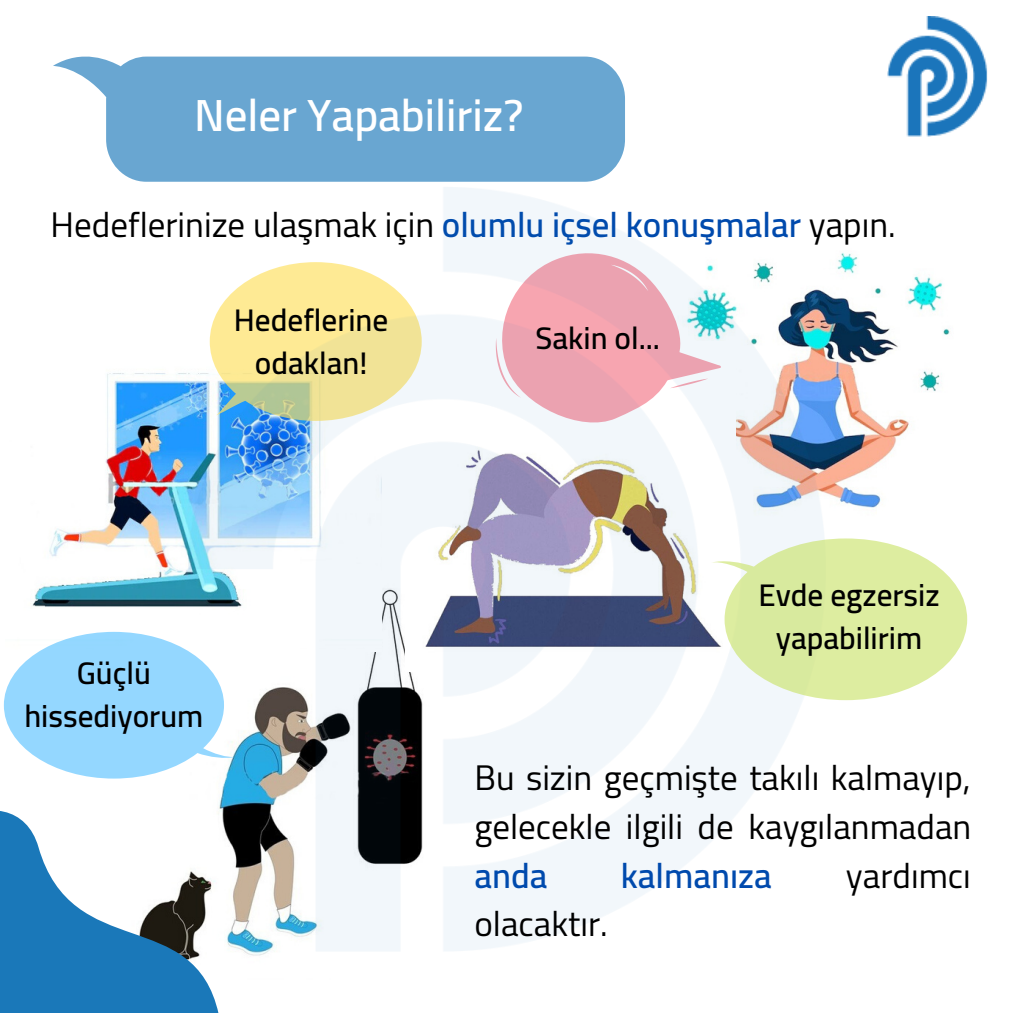
<style>
.page{position:relative;width:1013px;height:1013px;background:#fff}
.page>*{position:absolute;margin:0;border:0;box-sizing:border-box;transform-origin:0 0}
.t1{font:600 45px "Cairo";color:#fff}
.t2{font:35px/48.8px "Cairo";color:#000}
.t3{font:600 35px "Cairo";color:#004aad}
.t4{font:600 31.25px/43.1px "Cairo";color:#000;text-align:center}
.s1{font-weight:600;color:#004aad}
</style>
<div class="page">
<img style="left:825px;top:253px;width:125px;height:257px">
<img style="left:32px;top:373px;width:156px;height:259px">
<img style="left:887px;top:17px;width:101px;height:119px">
<svg style="left:0;top:811px;width:219px;height:201px;fill:#1a78b9"></svg>
<svg style="left:53px;top:56px;width:572px;height:126px;background:#78afd5"></svg>
<img style="left:188px;top:187px;width:637px;height:764px">
<svg style="left:4px;top:632px;width:232px;height:146px"></svg>
<svg style="left:711px;top:538px;width:256px;height:162px;fill:#ddeda0"></svg>
<p class="t1" style="left:194px;top:89px;width:331px">Neler Yapabiliriz?</p>
<p class="t2" style="left:51px;top:201px;width:846px">Hedeflerinize ulaşmak için <span class="s1">olumlu içsel konuşmalar</span> yapın.</p>
<p class="t4" style="left:234px;top:299px;width:156px;line-height:42.8px">Hedeflerine odaklan!</p>
<p class="t4" style="left:24px;top:651px;width:180px">Güçlü hissediyorum</p>
<p class="t4" style="left:535px;top:317px;width:126px">Sakin ol...</p>
<p class="t4" style="left:758px;top:573px;width:183px">Evde egzersiz yapabilirim</p>
<p class="t2" style="left:474px;top:753px;width:498px">Bu sizin geçmişte takılı kalmayıp, gelecekle ilgili de kaygılanmadan</p>
<p class="t3" style="left:474px;top:855px;width:74px">anda</p>
<p class="t3" style="left:621px;top:855px;width:152px">kalmanıza</p>
<p class="t2" style="left:846px;top:851px;width:126px">yardımcı</p>
<p class="t2" style="left:474px;top:900px;width:135px">olacaktır.</p>
</div>
